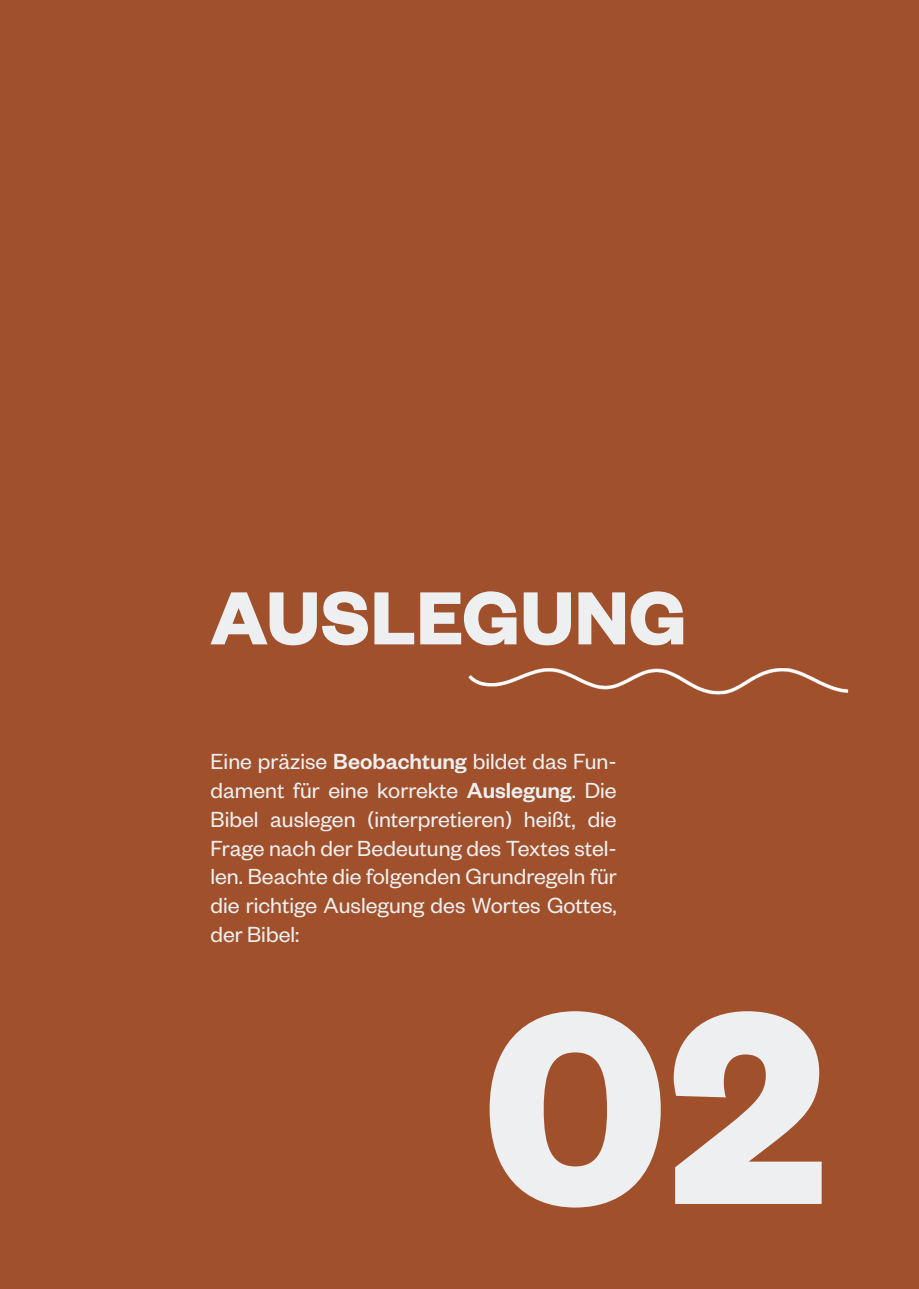
<style>
.page{position:relative;width:919px;height:1289px;background:#fff}
.page>*{position:absolute;margin:0;border:0;box-sizing:border-box;transform-origin:0 0}
.t1{font:700 300px "Founders Grotesk";color:#edeff0}
.t2{font:700 82.5px "Founders Grotesk";color:#edeff0}
.t3{font:24px/28.8px "Founders Grotesk";color:#edeff0;text-align:justify}
.s1{font-weight:500}
</style>
<div class="page">
<div style="left:0;top:0;width:918px;height:1288px;background:#a1502c"></div>
<img style="left:468px;top:667px;width:381px;height:28px">
<p class="t2" style="left:210px;top:565px;width:478px">AUSLEGUNG</p>
<p class="t3" style="left:210px;top:746px;width:408px">Eine präzise <span class="s1">Beobachtung</span> bildet das Fun&shy;dament für eine korrekte <span class="s1">Auslegung</span>. Die Bibel auslegen (interpretieren) heißt, die Frage nach der Bedeutung des Textes stel&shy;len. Beachte die folgenden Grundregeln für die richtige Auslegung des Wortes Gottes, der Bibel:</p>
<p class="t1" style="left:482px;top:916px;width:343px">02</p>
</div>
